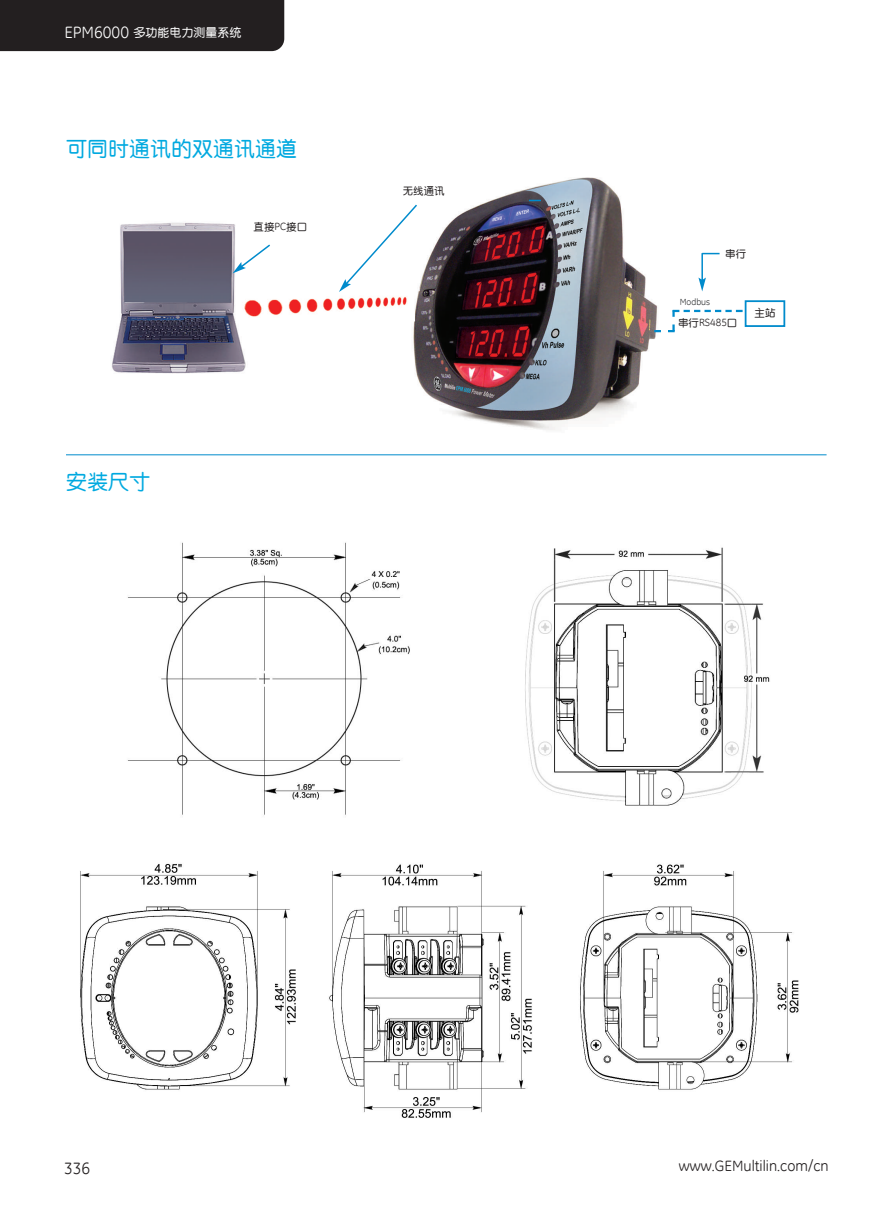
<style>
.page{position:relative;width:893px;height:1212px;background:#fff}
.page>*{position:absolute;margin:0;border:0;box-sizing:border-box;transform-origin:0 0}
.t1{font:21px "HY Zhong Yuan J";color:#00a9e0}
.t2{font:16.5px "GE Inspira";color:#231f20}
.t3{font:15px "GE Inspira";color:#231f20}
.t4{font:12px "HY Zhong Yuan J";color:#fff}
.t5{font:10.5px "HY Zhong Yuan J";color:#231f20}
.t6{font:10.5px "GE Inspira";color:#231f20}
.t7{font:9px "GE Inspira";color:#323436}
.s1{font-family:"GE Inspira";font-size:16.5px}
.s2{font-family:"GE Inspira"}
.s3{font-family:"HY Zhong Yuan J"}
</style>
<div class="page">
<img style="left:525px;top:547px;width:245px;height:259px">
<img style="left:127px;top:542px;width:283px;height:273px">
<img style="left:111px;top:177px;width:550px;height:253px">
<svg style="left:233px;top:243px;width:39px;height:30px"></svg>
<svg style="left:654px;top:310px;width:89px;height:22px"></svg>
<div style="left:745px;top:300px;width:40px;height:27px;border:2px solid #008bcc"></div>
<hr style="left:701px;top:253px;width:2px;height:27px;background:#008bcc">
<svg style="left:698px;top:278px;width:8px;height:13px"></svg>
<svg style="left:703px;top:253px;width:16px;height:1px"></svg>
<svg style="left:339px;top:203px;width:80px;height:89px"></svg>
<svg style="left:529px;top:200px;width:12px;height:1px"></svg>
<hr style="left:66px;top:454px;width:760px;height:1px;background:#008bcc">
<img style="left:80px;top:863px;width:719px;height:255px">
<div style="left:0;top:0;width:284px;height:51px;background:#231f20"></div>
<p class="t4" style="left:64px;top:26px;width:178px"><span class="s1">EPM6000</span> 多功能电力测量系统</p>
<h1 class="t1" style="left:66px;top:138px;width:232px">可同时通讯的双通讯通道</h1>
<h1 class="t1" style="left:66px;top:471px;width:85px">安装尺寸</h1>
<p class="t5" style="left:254px;top:222px;width:55px">直接<span class="s2">PC</span>接口</p>
<p class="t5" style="left:403px;top:185px;width:43px">无线通讯</p>
<p class="t5" style="left:725px;top:249px;width:22px">串行</p>
<p class="t7" style="left:680px;top:296px;width:32px">Modbus</p>
<p class="t6" style="left:678px;top:315px;width:61px"><span class="s3">串行</span>RS485<span class="s3">口</span></p>
<p class="t5" style="left:754px;top:307px;width:22px">主站</p>
<p class="t2" style="left:64px;top:1157px;width:28px">336</p>
<p class="t3" style="left:679px;top:1156px;width:151px">www.GEMultilin.com/cn</p>
</div>
